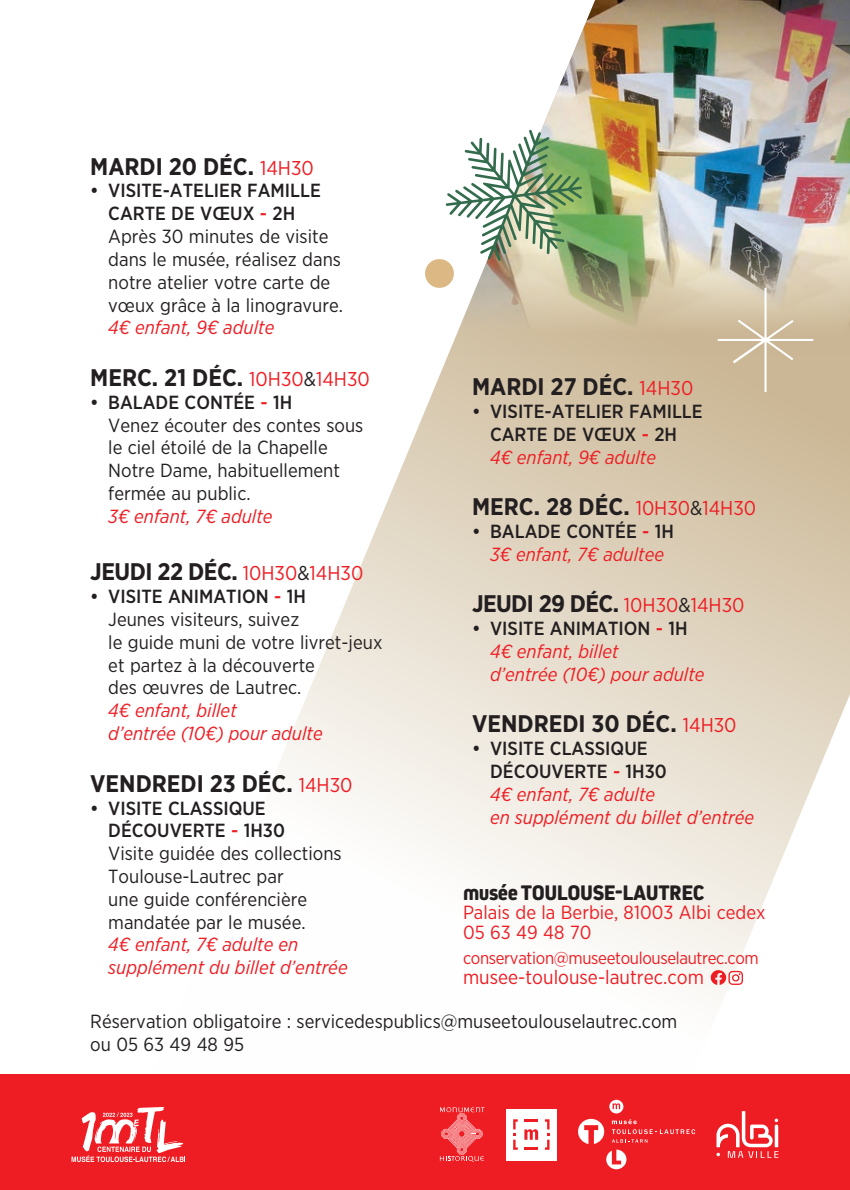
<style>
.page{position:relative;width:850px;height:1190px;background:#fff}
.page>*{position:absolute;margin:0;border:0;box-sizing:border-box;transform-origin:0 0}
.t1{font:700 24px "Gotham Narrow";color:#231f20}
.t2{font:700 24px "Gotham Narrow";letter-spacing:-.02em;color:#231f20}
.t3{font:700 24px "Gotham Narrow";letter-spacing:-.025em;color:#231f20}
.t4{font:800 22px "Kiro";letter-spacing:-.02em;color:#231f20}
.t5{font:19.6px "Gotham Narrow";color:#ee1d23}
.t6{font:19px/22.8px "Gotham Narrow";color:#231f20}
.t7{font:italic 19px/22.8px "Gotham Narrow";color:#ee1d23}
.t8{font:500 19px/22.8px "Gotham Narrow";color:#231f20}
.t9{font:19px/19.6px "Gotham Narrow";color:#ee1d23}
.t10{font:17.2px "Gotham Narrow";letter-spacing:-.02em;color:#ee1d23}
.s1{font-weight:400;font-size:20px;color:#ee1d23}
.s2{font-weight:500}
.s3{font-weight:500;color:#ee1d23}
.s4{font-style:italic;color:#ee1d23}
.s5{font-weight:400;font-size:20px}
.s6{color:#ee1d23}
.s7{font-weight:400;font-style:italic;color:#ee1d23}
.s8{font-weight:500;font-style:normal;color:#231f20}
.s9{font-weight:500;font-style:normal}
</style>
<div class="page">
<svg style="left:279px;top:354px;width:570px;height:642px"></svg>
<img style="left:448px;top:0;width:401px;height:354px">
<div style="left:0;top:1074px;width:849px;height:116px;background:#ee1d23"></div>
<svg style="left:710px;top:970px;width:32px;height:15px"></svg>
<div style="left:506px;top:1109px;width:50px;height:51px;background:#fff"></div>
<svg style="left:524px;top:1129px;width:14px;height:10px"></svg>
<svg style="left:524px;top:1119px;width:14px;height:2px"></svg>
<svg style="left:524px;top:1147px;width:14px;height:2px"></svg>
<svg style="left:545px;top:1119px;width:4px;height:30px"></svg>
<svg style="left:513px;top:1119px;width:4px;height:30px"></svg>
<svg style="left:578px;top:1099px;width:117px;height:70px"></svg>
<svg style="left:716px;top:1111px;width:62px;height:46px"></svg>
<svg style="left:440px;top:1107px;width:44px;height:54px"></svg>
<svg style="left:71px;top:1107px;width:114px;height:55px"></svg>
<svg style="left:425px;top:130px;width:157px;height:160px"></svg>
<svg style="left:715px;top:286px;width:100px;height:108px;background:#d2c1a3"></svg>
<p class="t1" style="left:90px;top:151px;width:225px">MARDI 20 DÉC. <span class="s1">14H30</span></p>
<p class="t6" style="left:108px;top:179px;width:236px;text-indent:-18px"><span class="s2">• VISITE-ATELIER FAMILLE<br>CARTE DE VŒUX</span> <span class="s3">-</span> <span class="s2">2H<br></span>Après 30 minutes de visite dans le musée, réalisez dans notre atelier votre carte de vœux grâce à la linogravure.<br><span class="s4">4€ enfant, 9€ adulte</span></p>
<p class="t1" style="left:90px;top:362px;width:281px">MERC. 21 DÉC. <span class="s1">10H30</span><span class="s5">&amp;</span><span class="s1">14H30</span></p>
<p class="t6" style="left:108px;top:390px;width:256px;text-indent:-18px"><span class="s2">• BALADE CONTÉE</span> <span class="s3">-</span> <span class="s2">1H<br></span>Venez écouter des contes sous le ciel étoilé de la Chapelle<br>Notre Dame, habituellement fermée au public.<br><span class="s4">3€ enfant, 7€ adulte</span></p>
<p class="t2" style="left:90px;top:556px;width:274px">JEUDI 22 DÉC. <span class="s1">10H30</span><span class="s5">&amp;</span><span class="s1">14H30</span></p>
<p class="t6" style="left:108px;top:585px;width:276px;text-indent:-18px"><span class="s2">• VISITE ANIMATION</span> <span class="s3">-</span> <span class="s2">1H<br></span>Jeunes visiteurs, suivez<br>le guide muni de votre livret-jeux et partez à la découverte<br>des œuvres de Lautrec.<br><span class="s4">4€ enfant, billet<br>d’entrée (10€) pour adulte</span></p>
<p class="t1" style="left:90px;top:768px;width:264px">VENDREDI 23 DÉC. <span class="s1">14H30</span></p>
<p class="t6" style="left:108px;top:796px;width:241px;text-indent:-18px"><span class="s2">• VISITE CLASSIQUE<br>DÉCOUVERTE</span> <span class="s3">-</span> <span class="s2">1H30<br></span>Visite guidée des collections<br>Toulouse-Lautrec par<br>une guide conférencière mandatée par le musée.<br><span class="s4">4€ enfant, 7€ adulte en supplément du billet d’entrée</span></p>
<p class="t1" style="left:472px;top:371px;width:223px">MARDI 27 DÉC. <span class="s1">14H30</span></p>
<p class="t8" style="left:490px;top:399px;width:214px;text-indent:-18px">• VISITE-ATELIER FAMILLE<br>CARTE DE VŒUX <span class="s6">-</span> 2H<br><span class="s7">4€ enfant, 9€ adulte</span></p>
<p class="t1" style="left:472px;top:491px;width:285px">MERC. 28 DÉC. <span class="s1">10H30</span><span class="s5">&amp;</span><span class="s1">14H30</span></p>
<p class="t7" style="left:472px;top:519px;width:203px;text-align:center"><span class="s8">• BALADE CONTÉE</span> <span class="s9">-</span> <span class="s8">1H<br></span>3€ enfant, 7€ adultee</p>
<p class="t3" style="left:472px;top:588px;width:274px">JEUDI 29 DÉC. <span class="s1">10H30</span><span class="s5">&amp;</span><span class="s1">14H30</span></p>
<p class="t7" style="left:490px;top:617px;width:216px;text-indent:-18px"><span class="s8">• VISITE ANIMATION</span> <span class="s9">-</span> <span class="s8">1H<br></span>4€ enfant, billet<br>d’entrée (10€) pour adulte</p>
<p class="t1" style="left:472px;top:708px;width:266px">VENDREDI 30 DÉC. <span class="s1">14H30</span></p>
<p class="t7" style="left:490px;top:737px;width:265px;text-indent:-18px"><span class="s8">• VISITE CLASSIQUE<br>DÉCOUVERTE</span> <span class="s9">-</span> <span class="s8">1H30<br></span>4€ enfant, 7€ adulte<br>en supplément du billet d’entrée</p>
<p class="t4" style="left:463px;top:879px;width:243px">musée TOULOUSE-LAUTREC</p>
<p class="t9" style="left:463px;top:902px;width:304px">Palais de la Berbie, 81003 Albi cedex<br>05 63 49 48 70</p>
<p class="t10" style="left:463px;top:947px;width:297px">conservation@museetoulouselautrec.com</p>
<p class="t5" style="left:463px;top:964px;width:242px">musee-toulouse-lautrec.com</p>
<p class="t6" style="left:90px;top:1009px;width:588px">Réservation obligatoire : servicedespublics@museetoulouselautrec.com</p>
<p class="t6" style="left:90px;top:1032px;width:155px">ou 05 63 49 48 95</p>
</div>
